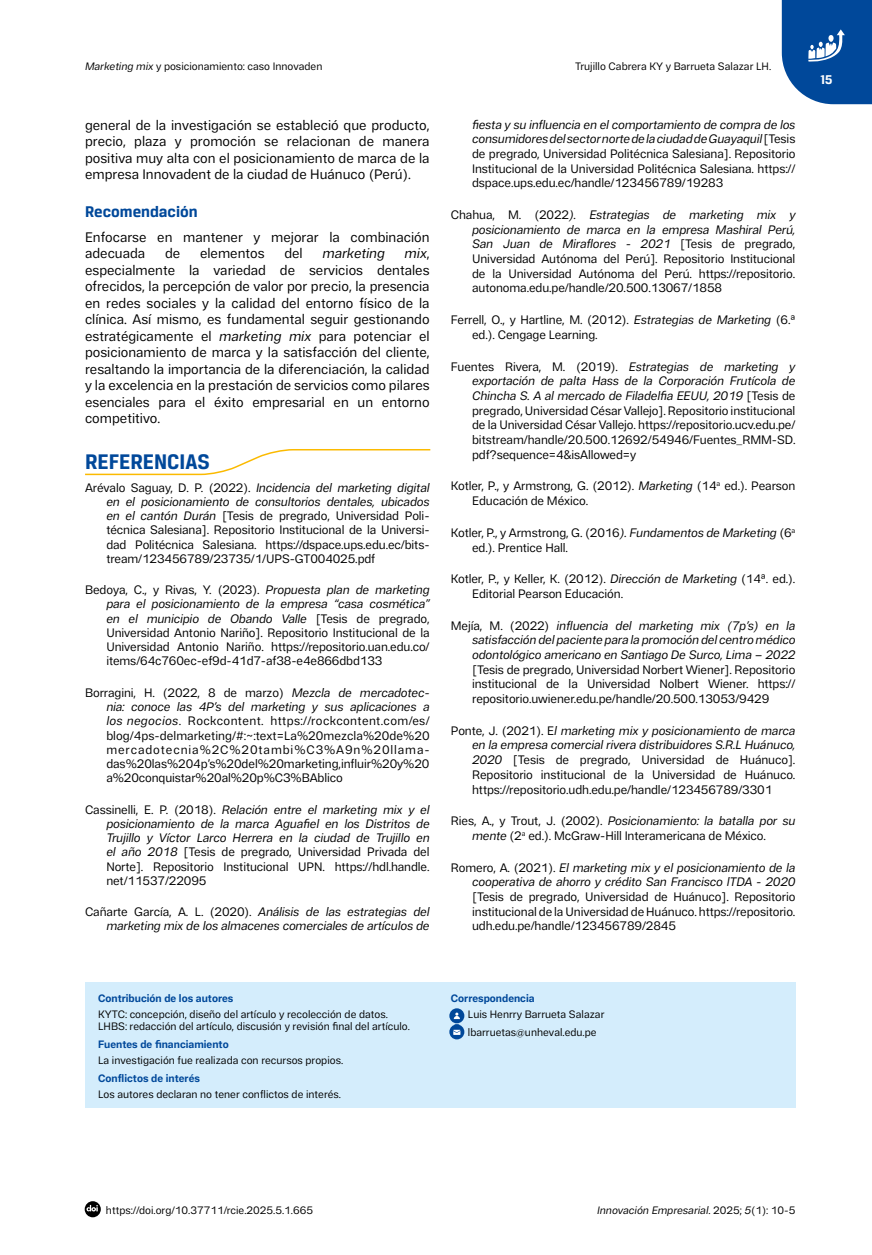
<style>
.page{position:relative;width:872px;height:1255px;background:#fff}
.page>*{position:absolute;margin:0;border:0;box-sizing:border-box;transform-origin:0 0}
.t1{font:700 22.5px "Breuer Text";letter-spacing:-.005em;color:#00489a}
.t2{font:700 16.5px "Breuer Text";color:#00489a}
.t3{font:13.5px/16.5px "Cabrion";color:#000;text-align:justify}
.t4{font:italic 13.5px "Cabrion";color:#000}
.t5{font:700 13.5px "Breuer Text";color:#fff}
.t6{font:12px/14.7px "Cabrion";letter-spacing:-.01em;color:#000;text-align:justify}
.t7{font:italic 12px/14.2px "Cabrion";letter-spacing:-.01em;color:#000;text-align:justify}
.t8{font:10.5px/12px "Cabrion";color:#000}
.t9{font:700 10.5px "Cabrion";color:#00489a}
.t10{font:italic 10.5px "Cabrion";color:#000}
.s1{font-style:italic}
.s2{font-style:normal}
</style>
<div class="page">
<svg style="left:782px;top:0;width:90px;height:104px;background:#1a5ba4"></svg>
<svg style="left:85px;top:1201px;width:16px;height:16px"></svg>
<div style="left:85px;top:982px;width:710px;height:126px;background:#d4edfc"></div>
<svg style="left:449px;top:1008px;width:15px;height:15px"></svg>
<svg style="left:454px;top:1012px;width:6px;height:7px"></svg>
<svg style="left:449px;top:1024px;width:15px;height:15px"></svg>
<svg style="left:453px;top:1029px;width:7px;height:5px"></svg>
<svg style="left:85px;top:449px;width:346px;height:27px"></svg>
<p class="t8" style="left:85px;top:60px;width:239px"><span class="s1">Marketing mix</span> y posicionamiento: caso Innovaden</p>
<p class="t8" style="left:575px;top:60px;width:197px">Trujillo Cabrera KY y Barrueta Salazar LH.</p>
<p class="t3" style="left:85px;top:116px;width:346px">general de la investigación se estableció que producto, precio, plaza y promoción se relacionan de manera positiva muy alta con el posicionamiento de marca de la empresa Innovadent de la ciudad de Huánuco (Perú).</p>
<h2 class="t2" style="left:85px;top:202px;width:114px">Recomendación</h2>
<p class="t3" style="left:85px;top:228px;width:346px">Enfocarse en mantener y mejorar la combinación adecuada</p>
<p class="t3" style="left:165px;top:245px;width:17px">de</p>
<p class="t3" style="left:200px;top:245px;width:66px">elementos</p>
<p class="t3" style="left:284px;top:245px;width:20px">del</p>
<p class="t4" style="left:322px;top:245px;width:64px">marketing</p>
<p class="t3" style="left:85px;top:245px;width:346px;text-indent:319px"><span class="s1">mix</span>, especialmente la variedad de servicios dentales ofrecidos, la percepción de valor por precio, la presencia en redes sociales y la calidad del entorno físico de la clínica. Así mismo, es fundamental seguir gestionando estratégicamente el <span class="s1">marketing mix</span> para potenciar el posicionamiento de marca y la satisfacción del cliente, resaltando la importancia de la diferenciación, la calidad y la excelencia en la prestación de servicios como pilares esenciales para el éxito empresarial en un entorno competitivo.</p>
<h1 class="t1" style="left:85px;top:449px;width:126px">REFERENCIAS</h1>
<p class="t6" style="left:106px;top:480px;width:325px;line-height:14.2px;text-indent:-21px">Arévalo Saguay, D. P. (2022). <span class="s1">Incidencia del marketing digital en el posicionamiento de consultorios dentales, ubicados en el cantón Durán</span> [Tesis de pregrado, Universidad Poli&shy;técnica Salesiana]. Repositorio Institucional de la Universi&shy;dad Politécnica Salesiana. https://dspace.ups.edu.ec/bits&shy;tream/123456789/23735/1/UPS-GT004025.pdf</p>
<p class="t6" style="left:106px;top:582px;width:325px;line-height:14.2px;text-indent:-21px">Bedoya, C., y Rivas, Y. (2023). <span class="s1">Propuesta plan de marketing para el posicionamiento de la empresa “casa cosmética” en el municipio de Obando Valle</span> [Tesis de pregrado, Universidad Antonio Nariño]. Repositorio Institucional de la Universidad Antonio Nariño. https://repositorio.uan.edu.co/ items/64c760ec-ef9d-41d7-af38-e4e866dbd133</p>
<p class="t6" style="left:106px;top:685px;width:325px;line-height:14.2px;text-indent:-21px">Borragini, H. (2022, 8 de marzo) <span class="s1">Mezcla de mercadotec&shy;nia: conoce las 4P’s del marketing y sus aplicaciones a los negocios</span>. Rockcontent. https://rockcontent.com/es/ blog/4ps-delmarketing/#:~:text=La%20mezcla%20de%20 mercadotecnia%2C%20tambi%C3%A9n%20llama&shy;das%20las%204p’s%20del%20marketing,influir%20y%20 a%20conquistar%20al%20p%C3%BAblico</p>
<p class="t7" style="left:106px;top:801px;width:325px;text-indent:-21px"><span class="s2">Cassinelli, E. P. (2018).</span> Relación entre el marketing mix y el posicionamiento de la marca Aguafiel en los Distritos de Trujillo y Víctor Larco Herrera en la ciudad de Trujillo en el año 2018 <span class="s2">[Tesis de pregrado, Universidad Privada del Norte]. Repositorio Institucional UPN. https://hdl.handle. net/11537/22095</span></p>
<p class="t7" style="left:85px;top:904px;width:346px;text-align:right"><span class="s2">Cañarte García, A. L. (2020).</span> Análisis de las estrategias del marketing mix de los almacenes comerciales de artículos de</p>
<p class="t6" style="left:472px;top:117px;width:325px"><span class="s1">fiesta y su influencia en el comportamiento de compra de los consumidores del sector norte de la ciudad de Guayaquil</span> [Tesis de pregrado, Universidad Politécnica Salesiana]. Repositorio Institucional de la Universidad Politécnica Salesiana. https:// dspace.ups.edu.ec/handle/123456789/19283</p>
<p class="t6" style="left:472px;top:207px;width:325px;text-indent:-21px">Chahua, M. (2022<span class="s1">). Estrategias de marketing mix y posicionamiento de marca en la empresa Mashiral Perú, San Juan de Miraflores - 2021</span> [Tesis de pregrado, Universidad Autónoma del Perú]. Repositorio Institucional de la Universidad Autónoma del Perú. https://repositorio. autonoma.edu.pe/handle/20.500.13067/1858</p>
<p class="t6" style="left:472px;top:312px;width:325px;text-indent:-21px">Ferrell, O., y Hartline, M. (2012). <span class="s1">Estrategias de Marketing</span> (6.ª ed.). Cengage Learning.</p>
<p class="t6" style="left:472px;top:358px;width:325px;text-indent:-21px">Fuentes Rivera, M. (2019). <span class="s1">Estrategias de marketing y exportación de palta Hass de la Corporación Frutícola de Chincha S. A al mercado de Filadelfia EEUU, 2019</span> [Tesis de pregrado, Universidad César Vallejo]. Repositorio institucional de la Universidad César Vallejo. https://repositorio.ucv.edu.pe/ bitstream/handle/20.500.12692/54946/Fuentes_RMM-SD. pdf?sequence=4&amp;isAllowed=y</p>
<p class="t6" style="left:472px;top:478px;width:325px;text-indent:-21px">Kotler, P., y Armstrong, G. (2012). <span class="s1">Marketing</span> (14<sup>a</sup> ed.). Pearson<br>Educación de México.</p>
<p class="t6" style="left:472px;top:525px;width:325px;text-indent:-21px">Kotler, P., y Armstrong, G. (2016<span class="s1">). Fundamentos de Marketing</span> (6<sup>a </sup>ed.). Prentice Hall.</p>
<p class="t6" style="left:472px;top:571px;width:325px;text-indent:-21px">Kotler, P., y Keller, K. (2012). <span class="s1">Dirección de Marketing</span> (14ª. ed.).<br>Editorial Pearson Educación.</p>
<p class="t7" style="left:472px;top:617px;width:325px;line-height:14.7px;text-indent:-21px"><span class="s2">Mejía, M. (2022)</span> influencia del marketing mix (7p’s) en la satisfacción del paciente para la promoción del centro médico odontológico americano en Santiago De Surco, Lima – 2022</p>
<p class="t6" style="left:472px;top:661px;width:325px">[Tesis de pregrado, Universidad Norbert Wiener]. Repositorio institucional de la Universidad Nolbert Wiener. https:// repositorio.uwiener.edu.pe/handle/20.500.13053/9429</p>
<p class="t6" style="left:472px;top:723px;width:325px;text-indent:-21px">Ponte, J. (2021). E<span class="s1">l marketing mix y posicionamiento de marca en la empresa comercial rivera distribuidores S.R.L Huánuco, 2020</span> [Tesis de pregrado, Universidad de Huánuco].<br>Repositorio institucional de la Universidad de Huánuco. https://repositorio.udh.edu.pe/handle/123456789/3301</p>
<p class="t6" style="left:472px;top:813px;width:325px;text-indent:-21px">Ries, A., y Trout, J. (2002). <span class="s1">Posicionamiento: la batalla por su mente</span> (2<sup>a</sup> ed.). McGraw-Hill Interamericana de México.</p>
<p class="t7" style="left:451px;top:859px;width:346px;line-height:14.7px;text-align:right"><span class="s2">Romero, A. (2021).</span> El marketing mix y el posicionamiento de la cooperativa de ahorro y crédito San Francisco lTDA - 2020</p>
<p class="t6" style="left:472px;top:889px;width:325px">[Tesis de pregrado, Universidad de Huánuco]. Repositorio institucional de la Universidad de Huánuco. https://repositorio. udh.edu.pe/handle/123456789/2845</p>
<p class="t9" style="left:98px;top:991px;width:137px">Contribución de los autores</p>
<p class="t8" style="left:98px;top:1008px;width:313px">KYTC: concepción, diseño del artículo y recolección de datos.<br>LHBS: redacción del artículo, discusión y revisión final del artículo.</p>
<p class="t9" style="left:98px;top:1037px;width:132px">Fuentes de financiamiento</p>
<p class="t8" style="left:98px;top:1053px;width:247px">La investigación fue realizada con recursos propios.</p>
<p class="t9" style="left:98px;top:1071px;width:103px">Conflictos de interés</p>
<p class="t8" style="left:98px;top:1087px;width:244px">Los autores declaran no tener conflictos de interés.</p>
<p class="t9" style="left:451px;top:991px;width:85px">Correspondencia</p>
<p class="t8" style="left:468px;top:1004px;width:138px;line-height:18.3px">Luis Henrry Barrueta Salazar lbarruetas@unheval.edu.pe</p>
<p class="t5" style="left:820px;top:72px;width:14px">15</p>
<p class="t8" style="left:106px;top:1203px;width:209px">https://doi.org/10.37711/rcie.2025.5.1.665</p>
<p class="t10" style="left:597px;top:1203px;width:200px">Innovación Empresarial<span class="s2">. 2025;</span> 5<span class="s2">(1): 10-5</span></p>
</div>
